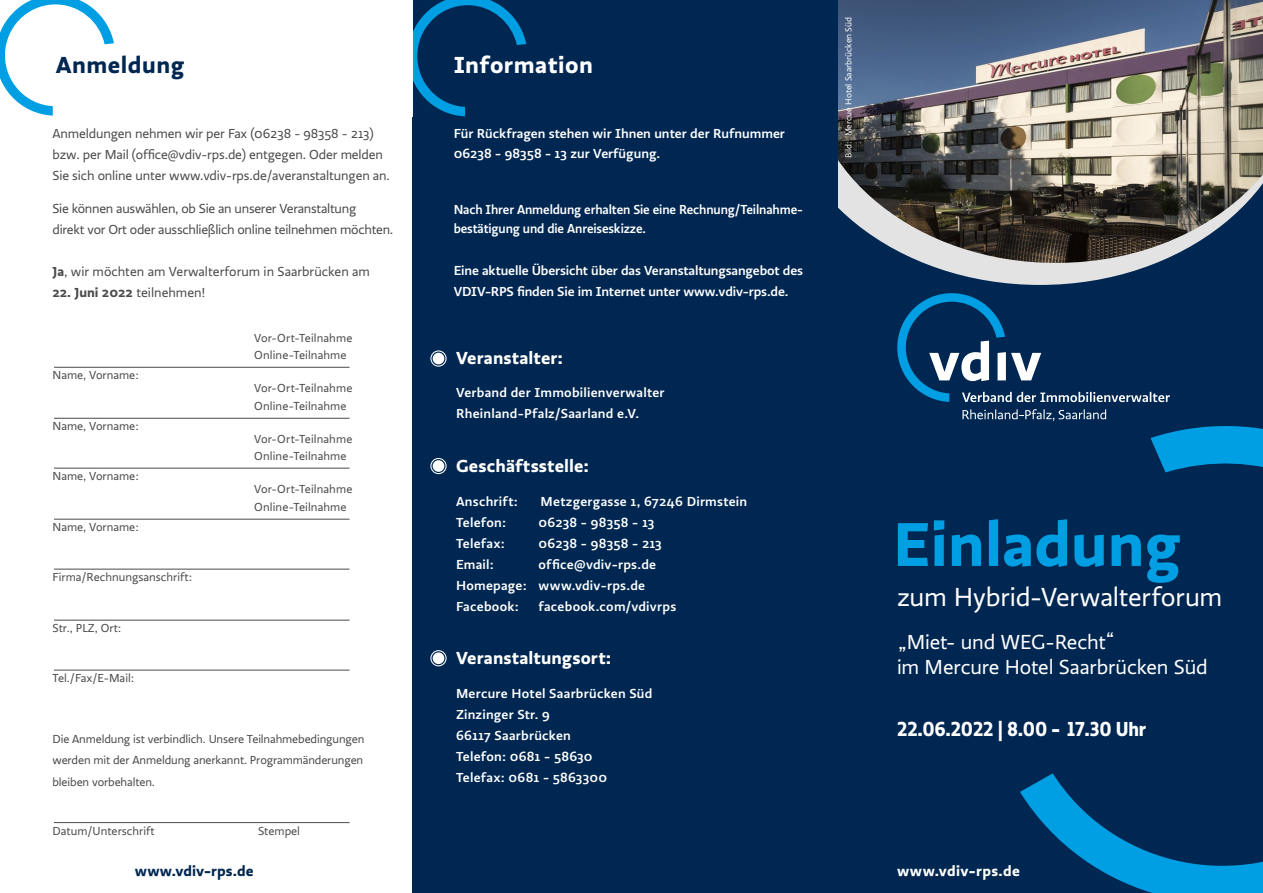
<style>
.page{position:relative;width:1263px;height:893px;background:#fff}
.page>*{position:absolute;margin:0;border:0;box-sizing:border-box;transform-origin:0 0}
.t1{font:700 63.9px "Ratio";color:#009fe3}
.t2{font:27px "Ratio";letter-spacing:-.005em;color:#fff}
.t3{font:700 24px "Ratio";letter-spacing:.02em;color:#fff}
.t4{font:700 24px "Ratio";letter-spacing:.02em;color:#002751}
.t5{font:21px "Ratio";letter-spacing:-.01em;color:#fff}
.t6{font:700 21px "Ratio Display";letter-spacing:-.01em;color:#fff}
.t7{font:700 18px "Ratio";letter-spacing:.005em;color:#fff}
.t8{font:700 15px "Ratio";letter-spacing:.025em;color:#fff}
.t9{font:700 15px "Ratio";letter-spacing:.005em;color:#002751}
.t10{font:500 13.5px/21px "Ratio";letter-spacing:.005em;color:#fff}
.t11{font:13.5px/21px "Ratio";letter-spacing:-.01em;color:#4a4a49}
.t12{font:500 13.5px/19.5px "Ratio";letter-spacing:.005em;color:#fff;scale:.95 1}
.t13{font:700 13.5px "Ratio";color:#4a4a49}
.t14{font:12px/21px "Ratio";color:#4a4a49}
.t15{font:9px "Ratio";color:#fff}
.s1{font-weight:700}
.s2{font-weight:400}
</style>
<div class="page">
<div style="left:412px;top:0;width:851px;height:893px;background:#002751"></div>
<div style="left:433px;top:353px;width:11px;height:11px;background:#fff;border-radius:50%"></div>
<div style="left:430px;top:350px;width:17px;height:17px;border:1px solid #fff;border-radius:50%"></div>
<div style="left:433px;top:460px;width:11px;height:12px;background:#fff;border-radius:50%"></div>
<div style="left:430px;top:458px;width:17px;height:16px;border:1px solid #fff;border-radius:50%"></div>
<div style="left:433px;top:652px;width:11px;height:12px;background:#fff;border-radius:50%"></div>
<div style="left:430px;top:650px;width:17px;height:16px;border:1px solid #fff;border-radius:50%"></div>
<svg style="left:924px;top:263px;width:232px;height:22px;fill:#e3e3e3"></svg>
<img style="left:838px;top:0;width:425px;height:263px">
<svg style="left:412px;top:0;width:114px;height:116px"></svg>
<svg style="left:962px;top:409px;width:58px;height:11px"></svg>
<svg style="left:897px;top:293px;width:273px;height:109px"></svg>
<svg style="left:1020px;top:409px;width:243px;height:484px"></svg>
<hr style="left:54px;top:367px;width:296px;height:1px;background:#4a4a49">
<hr style="left:54px;top:418px;width:296px;height:1px;background:#4a4a49">
<hr style="left:54px;top:468px;width:296px;height:1px;background:#4a4a49">
<hr style="left:54px;top:519px;width:296px;height:1px;background:#4a4a49">
<hr style="left:54px;top:569px;width:296px;height:1px;background:#4a4a49">
<hr style="left:54px;top:620px;width:296px;height:1px;background:#4a4a49">
<hr style="left:54px;top:670px;width:296px;height:1px;background:#4a4a49">
<hr style="left:54px;top:822px;width:296px;height:1px;background:#4a4a49">
<svg style="left:0;top:0;width:114px;height:116px"></svg>
<h3 class="t4" style="left:56px;top:50px;width:130px">Anmeldung</h3>
<p class="t11" style="left:53px;top:123px;width:339px">Anmeldungen nehmen wir per Fax (06238 - 98358 - 213) bzw. per Mail (office@vdiv-rps.de) entgegen. Oder melden<br>Sie sich online unter www.vdiv-rps.de/averanstaltungen an.</p>
<p class="t11" style="left:53px;top:198px;width:342px">Sie können auswählen, ob Sie an unserer Veranstaltung<br>direkt vor Ort oder ausschließlich online teilnehmen möchten.</p>
<p class="t11" style="left:53px;top:261px;width:319px"><span class="s1">Ja</span>, wir möchten am Verwalterforum in Saarbrücken am</p>
<p class="t13" style="left:53px;top:283px;width:154px">22. Juni 2022 <span class="s2">teilnehmen!</span></p>
<p class="t14" style="left:254px;top:327px;width:100px">Vor-Ort-Teilnahme</p>
<p class="t14" style="left:53px;top:365px;width:88px">Name, Vorname:</p>
<p class="t14" style="left:53px;top:415px;width:88px">Name, Vorname:</p>
<p class="t14" style="left:53px;top:466px;width:88px">Name, Vorname:</p>
<p class="t14" style="left:53px;top:516px;width:88px">Name, Vorname:</p>
<p class="t14" style="left:53px;top:567px;width:141px">Firma/Rechnungsanschrift:</p>
<p class="t14" style="left:53px;top:617px;width:70px">Str., PLZ, Ort:</p>
<p class="t14" style="left:53px;top:668px;width:83px">Tel./Fax/E-Mail:</p>
<p class="t14" style="left:254px;top:345px;width:94px">Online-Teilnahme</p>
<p class="t14" style="left:254px;top:378px;width:100px">Vor-Ort-Teilnahme</p>
<p class="t14" style="left:254px;top:396px;width:94px">Online-Teilnahme</p>
<p class="t14" style="left:254px;top:428px;width:100px">Vor-Ort-Teilnahme</p>
<p class="t14" style="left:254px;top:446px;width:94px">Online-Teilnahme</p>
<p class="t14" style="left:254px;top:479px;width:100px">Vor-Ort-Teilnahme</p>
<p class="t14" style="left:254px;top:497px;width:94px">Online-Teilnahme</p>
<p class="t14" style="left:53px;top:728px;width:313px">Die Anmeldung ist verbindlich. Unsere Teilnahmebedingungen werden mit der Anmeldung anerkannt. Programmänderungen</p>
<p class="t14" style="left:53px;top:772px;width:104px">bleiben vorbehalten.</p>
<p class="t14" style="left:53px;top:821px;width:104px">Datum/Unterschrift</p>
<p class="t14" style="left:258px;top:821px;width:44px">Stempel</p>
<p class="t9" style="left:135px;top:861px;width:120px">www.vdiv-rps.de</p>
<h3 class="t3" style="left:454px;top:50px;width:141px">Information</h3>
<p class="t10" style="left:454px;top:124px;width:333px;line-height:19.5px">Für Rückfragen stehen wir Ihnen unter der Rufnummer<br>06238 - 98358 - 13 zur Verfügung.</p>
<p class="t12" style="left:454px;top:199px;width:369px">Nach Ihrer Anmeldung erhalten Sie eine Rechnung/Teilnahme&shy;bestätigung und die Anreiseskizze.</p>
<p class="t10" style="left:454px;top:260px;width:351px">Eine aktuelle Übersicht über das Veranstaltungsangebot des<br>VDIV-RPS finden Sie im Internet unter www.vdiv-rps.de.</p>
<h3 class="t7" style="left:456px;top:346px;width:109px">Veranstalter:</h3>
<p class="t10" style="left:456px;top:383px;width:210px">Verband der Immobilienverwalter<br>Rheinland-Pfalz/Saarland e.V.</p>
<h3 class="t7" style="left:456px;top:454px;width:134px">Geschäftsstelle:</h3>
<p class="t10" style="left:456px;top:491px;width:63px">Anschrift:</p>
<p class="t10" style="left:541px;top:491px;width:208px">Metzgergasse 1, 67246 Dirmstein</p>
<p class="t10" style="left:456px;top:512px;width:52px">Telefon:</p>
<p class="t10" style="left:538px;top:512px;width:117px">06238 - 98358 - 13</p>
<p class="t10" style="left:456px;top:533px;width:50px">Telefax:</p>
<p class="t10" style="left:538px;top:533px;width:125px">06238 - 98358 - 213</p>
<p class="t10" style="left:456px;top:554px;width:39px">Email:</p>
<p class="t10" style="left:456px;top:554px;width:202px;text-indent:82px">office@vdiv-rps.de<br>Homepage: www.vdiv-rps.de<br>Facebook:</p>
<p class="t10" style="left:538px;top:596px;width:139px">facebook.com/vdivrps</p>
<h3 class="t7" style="left:456px;top:647px;width:157px">Veranstaltungsort:</h3>
<p class="t10" style="left:456px;top:683px;width:198px">Mercure Hotel Saarbrücken Süd<br>Zinzinger Str. 9<br>66117 Saarbrücken<br>Telefon: 0681 - 58630<br>Telefax: 0681 - 5863300</p>
<p class="t15" style="left:843px;top:158px;width:142px;rotate:-90deg">Bild: Mercue Hotel Saarbrücken Süd</p>
<h1 class="t1" style="left:893px;top:504px;width:289px">Einladung</h1>
<h2 class="t2" style="left:897px;top:581px;width:327px">zum Hybrid-Verwalterforum</h2>
<h3 class="t5" style="left:898px;top:630px;width:217px">„Miet- und WEG-Recht“</h3>
<h3 class="t5" style="left:897px;top:655px;width:312px">im Mercure Hotel Saarbrücken Süd</h3>
<h3 class="t6" style="left:897px;top:716px;width:250px">22.06.2022 | 8.00 - 17.30 Uhr</h3>
<p class="t8" style="left:897px;top:861px;width:124px">www.vdiv-rps.de</p>
</div>
